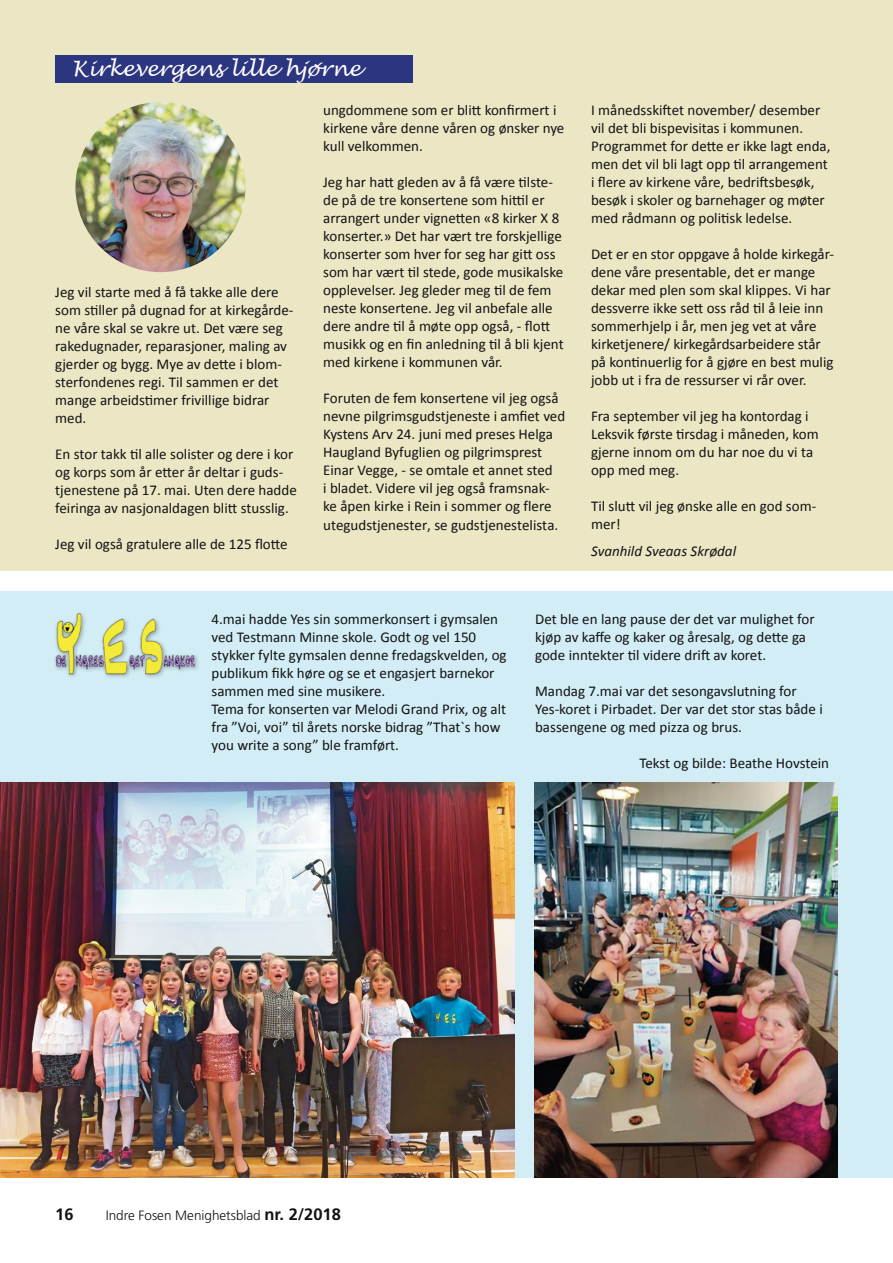
<style>
.page{position:relative;width:893px;height:1263px;background:#fff}
.page>*{position:absolute;margin:0;border:0;box-sizing:border-box;transform-origin:0 0}
.t1{font:italic 21px "Lucida Handwriting";color:#fff}
.t2{font:700 16.5px "Frutiger";color:#121212}
.t3{font:15px/18px "Calibri";color:#121212}
.t4{font:italic 15px "Calibri";color:#121212}
.t5{font:300 13.5px "Frutiger";color:#121212}
.s1{font-weight:700;font-size:16.5px}
</style>
<div class="page">
<div style="left:0;top:591px;width:893px;height:587px;background:#d2edf5"></div>
<img style="left:0;top:782px;width:514px;height:396px">
<img style="left:535px;top:782px;width:302px;height:396px">
<div style="left:53px;top:611px;width:148px;height:68px;background:#121212;opacity:.35"></div>
<img style="left:55px;top:613px;width:141px;height:61px">
<div style="left:0;top:0;width:893px;height:570px;background:#ebe7c5"></div>
<div style="left:55px;top:55px;width:357px;height:28px;background:#2c3580"></div>
<img style="left:75px;top:102px;width:171px;height:170px;border-radius:85px">
<h1 class="t1" style="left:72px;top:56px;width:290px">Kirkevergens lille hjørne</h1>
<p class="t3" style="left:55px;top:283px;width:240px">Jeg vil starte med å få takke alle dere som stiller på dugnad for at kirkegårde&shy;ne våre skal se vakre ut. Det være seg rakedugnader, reparasjoner, maling av gjerder og bygg. Mye av dette i blom&shy;sterfondenes regi. Til sammen er det mange arbeidstimer frivillige bidrar med.</p>
<p class="t3" style="left:55px;top:445px;width:243px">En stor takk til alle solister og dere i kor og korps som år etter år deltar i guds&shy;tjenestene på 17. mai. Uten dere hadde feiringa av nasjonaldagen blitt stusslig.</p>
<p class="t3" style="left:55px;top:535px;width:234px">Jeg vil også gratulere alle de 125 flotte</p>
<p class="t3" style="left:323px;top:102px;width:243px">ungdommene som er blitt konfirmert i kirkene våre denne våren og ønsker nye kull velkommen.</p>
<p class="t3" style="left:323px;top:174px;width:242px">Jeg har hatt gleden av å få være tilste&shy;de på de tre konsertene som hittil er arrangert under vignetten «8 kirker X 8 konserter.» Det har vært tre forskjellige konserter som hver for seg har gitt oss som har vært til stede, gode musikalske opplevelser. Jeg gleder meg til de fem neste konsertene. Jeg vil anbefale alle dere andre til å møte opp også, - flott musikk og en fin anledning til å bli kjent med kirkene i kommunen vår.</p>
<p class="t3" style="left:323px;top:390px;width:244px">Foruten de fem konsertene vil jeg også nevne pilgrimsgudstjeneste i amfiet ved Kystens Arv 24. juni med preses Helga Haugland Byfuglien og pilgrimsprest Einar Vegge, - se omtale et annet sted<br>i bladet. Videre vil jeg også framsnak&shy;ke åpen kirke i Rein i sommer og flere utegudstjenester, se gudstjenestelista.</p>
<p class="t3" style="left:591px;top:101px;width:241px">I månedsskiftet november/ desember vil det bli bispevisitas i kommunen.<br>Programmet for dette er ikke lagt enda, men det vil bli lagt opp til arrangement i flere av kirkene våre, bedriftsbesøk, besøk i skoler og barnehager og møter med rådmann og politisk ledelse.</p>
<p class="t3" style="left:591px;top:245px;width:245px">Det er en stor oppgave å holde kirkegår&shy;dene våre presentable, det er mange dekar med plen som skal klippes. Vi har dessverre ikke sett oss råd til å leie inn sommerhjelp i år, men jeg vet at våre kirketjenere/ kirkegårdsarbeidere står på kontinuerlig for å gjøre en best mulig jobb ut i fra de ressurser vi rår over.</p>
<p class="t3" style="left:591px;top:407px;width:229px">Fra september vil jeg ha kontordag i<br>Leksvik første tirsdag i måneden, kom gjerne innom om du har noe du vi ta opp med meg.</p>
<p class="t3" style="left:591px;top:497px;width:227px">Til slutt vil jeg ønske alle en god som&shy;mer!</p>
<p class="t4" style="left:591px;top:541px;width:147px">Svanhild Sveaas Skrødal</p>
<p class="t3" style="left:212px;top:610px;width:297px">4.mai hadde Yes sin sommerkonsert i gymsalen ved Testmann Minne skole. Godt og vel 150 stykker fylte gymsalen denne fredagskvelden, og publikum fikk høre og se et engasjert barnekor sammen med sine musikere.<br>Tema for konserten var Melodi Grand Prix, og alt fra ”Voi, voi” til årets norske bidrag ”That`s how you write a song” ble framført.</p>
<p class="t3" style="left:535px;top:610px;width:281px">Det ble en lang pause der det var mulighet for kjøp av kaffe og kaker og åresalg, og dette ga gode inntekter til videre drift av koret.</p>
<p class="t3" style="left:535px;top:682px;width:289px">Mandag 7.mai var det sesongavslutning for<br>Yes-koret i Pirbadet. Der var det stor stas både i bassengene og med pizza og brus.</p>
<p class="t3" style="left:639px;top:754px;width:191px">Tekst og bilde: Beathe Hovstein</p>
<p class="t2" style="left:55px;top:1205px;width:20px">16</p>
<p class="t5" style="left:106px;top:1208px;width:237px">Indre Fosen Menighetsblad <span class="s1">nr. 2/2018</span></p>
</div>
